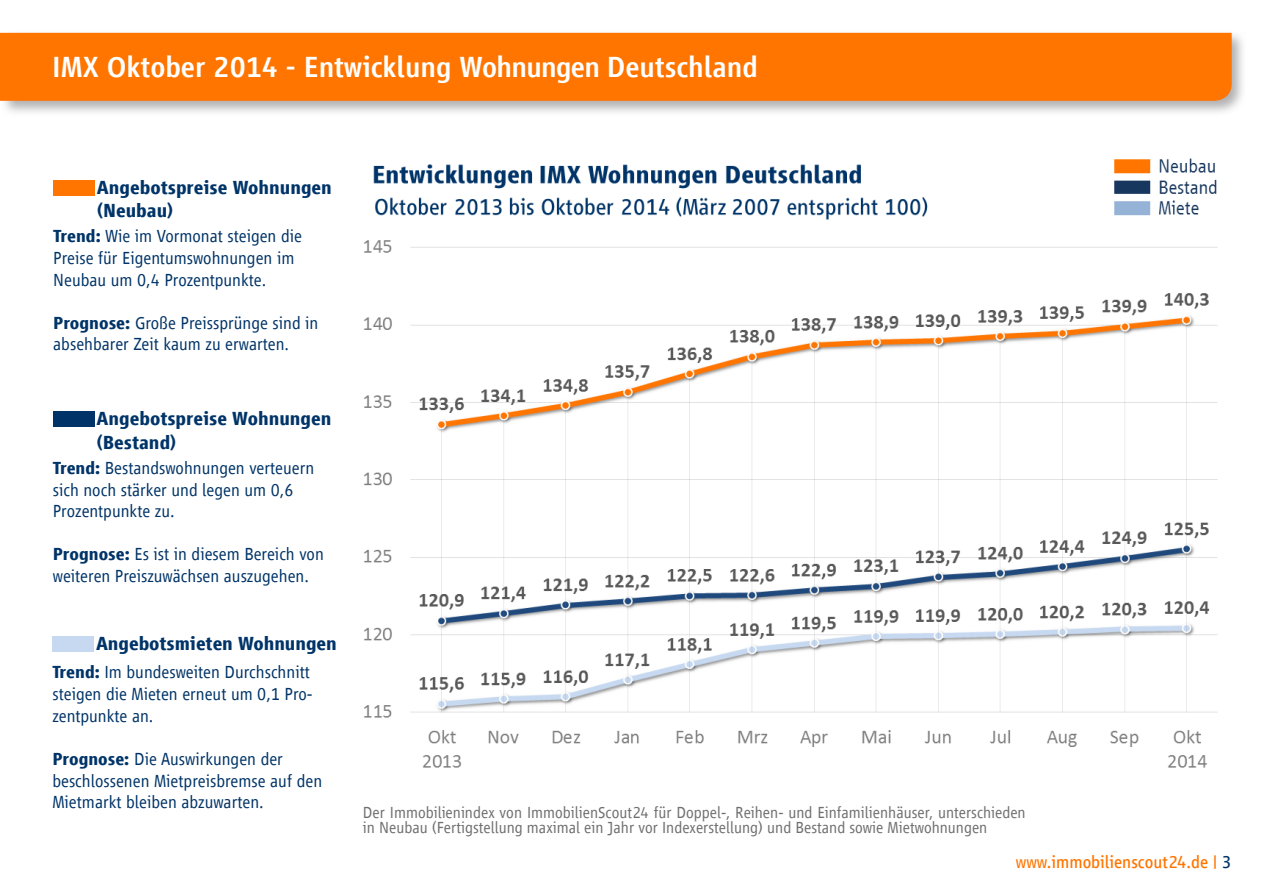
<style>
.page{position:relative;width:1263px;height:893px;background:#fff}
.page>*{position:absolute;margin:0;border:0;box-sizing:border-box;transform-origin:0 0}
.t1{font:500 30px "Scout Vialog";color:#fff}
.t2{font:700 19.5px/23.4px "Scout Vialog";color:#003468}
.t3{font:300 18px/21.6px "Scout Vialog";color:#003468}
.t4{font:18px "Scout Vialog";color:#ff7500}
.t5{font:300 16.5px/15px "Scout Vialog";color:#706f6f}
.s1{font-weight:700}
.s2{color:#003468}
</style>
<div class="page">
<svg style="left:0;top:32px;width:1243px;height:81px"></svg>
<div style="left:0;top:33px;width:1232px;height:68px;background:#ff7500"></div>
<div style="left:53px;top:180px;width:42px;height:16px;background:#ff7500"></div>
<div style="left:53px;top:411px;width:41px;height:16px;background:#003468"></div>
<div style="left:52px;top:636px;width:42px;height:16px;background:#c6d9f0"></div>
<img style="left:364px;top:158px;width:854px;height:610px">
<h1 class="t1" style="left:52px;top:50px;width:707px">IMX Oktober 2014 - Entwicklung Wohnungen Deutschland</h1>
<p class="t2" style="left:97px;top:176px;width:237px">Angebotspreise Wohnungen (Neubau)</p>
<p class="t3" style="left:53px;top:226px;width:250px"><span class="s1">Trend:</span> Wie im Vormonat steigen die<br>Preise für Eigentumswohnungen im<br>Neubau um 0,4 Prozentpunkte.</p>
<p class="t3" style="left:53px;top:312px;width:267px"><span class="s1">Prognose:</span> Große Preissprünge sind in absehbarer Zeit kaum zu erwarten.</p>
<p class="t2" style="left:96px;top:407px;width:237px">Angebotspreise Wohnungen (Bestand)</p>
<p class="t3" style="left:53px;top:457px;width:263px"><span class="s1">Trend:</span> Bestandswohnungen verteuern sich noch stärker und legen um 0,6<br>Prozentpunkte zu.</p>
<p class="t3" style="left:53px;top:544px;width:273px"><span class="s1">Prognose:</span> Es ist in diesem Bereich von weiteren Preiszuwächsen auszugehen.</p>
<p class="t2" style="left:96px;top:632px;width:242px">Angebotsmieten Wohnungen</p>
<p class="t3" style="left:52px;top:662px;width:262px"><span class="s1">Trend:</span> Im bundesweiten Durchschnitt steigen die Mieten erneut um 0,1 Pro&shy;zentpunkte an.</p>
<p class="t3" style="left:52px;top:748px;width:271px"><span class="s1">Prognose:</span> Die Auswirkungen der beschlossenen Mietpreisbremse auf den<br>Mietmarkt bleiben abzuwarten.</p>
<p class="t5" style="left:363px;top:805px;width:664px">Der Immobilienindex von ImmobilienScout24 für Doppel-, Reihen- und Einfamilienhäuser, unterschieden in Neubau (Fertigstellung maximal ein Jahr vor Indexerstellung) und Bestand sowie Mietwohnungen</p>
<p class="t4" style="left:1016px;top:852px;width:217px">www.immobilienscout24.de | <span class="s2">3</span></p>
</div>
